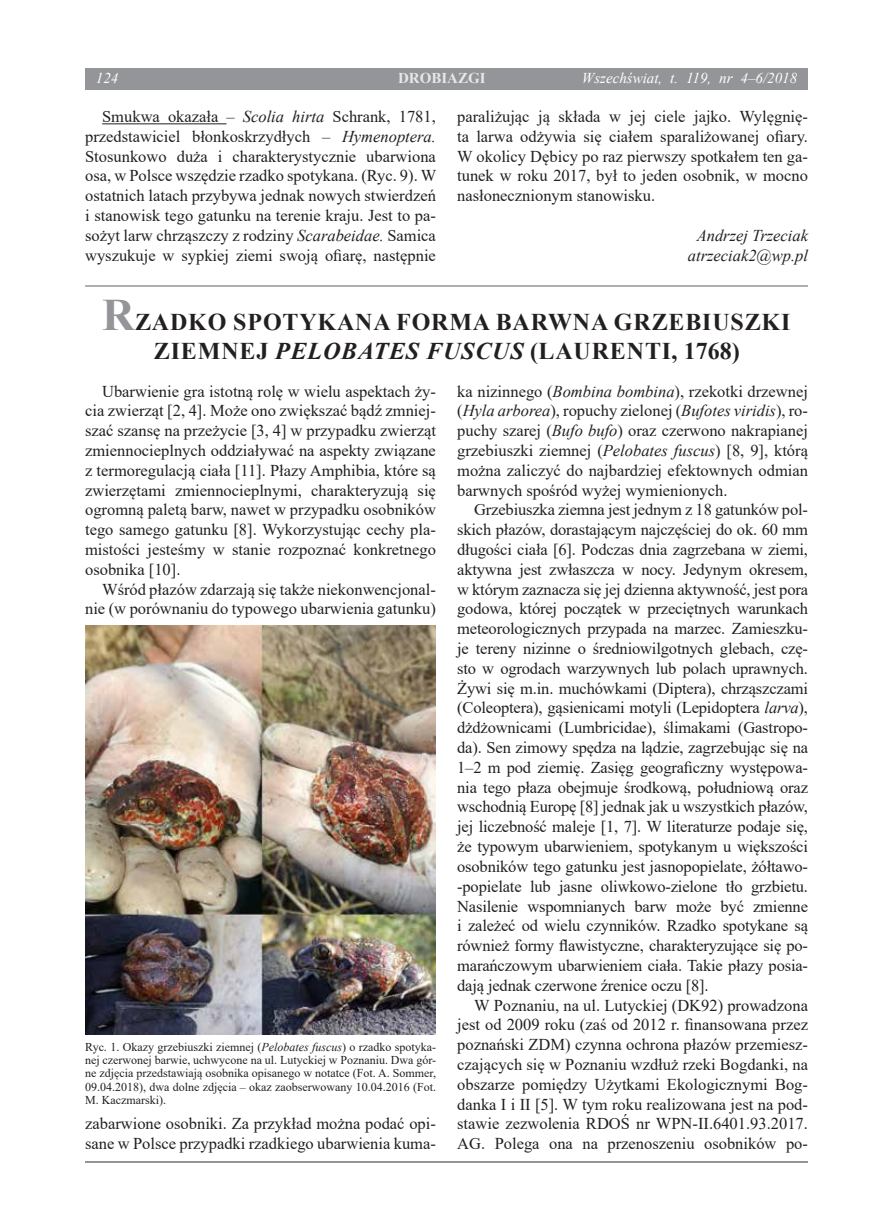
<style>
.page{position:relative;width:893px;height:1225px;background:#fff}
.page>*{position:absolute;margin:0;border:0;box-sizing:border-box;transform-origin:0 0}
.t1{font:700 24px/28.8px "Times New Roman";letter-spacing:.035em;color:#231f20;text-align:center}
.t2{font:16.5px/19.8px "Times New Roman";color:#231f20;text-align:justify}
.t3{font:italic 16.5px/19.8px "Times New Roman";color:#231f20;text-align:center}
.t4{font:italic 15px "Times New Roman";color:#fff}
.t5{font:700 15px "Times New Roman";color:#e6e7e8}
.t6{font:12px/13.2px "Times New Roman";color:#231f20;text-align:justify}
.s1{font-style:normal}
.s2{font-style:italic}
.s3{font-size:45px;color:#939598}
</style>
<div class="page">
<hr style="left:85px;top:1161px;width:723px;height:1px;background:#939598">
<hr style="left:102px;top:123px;width:125px;height:1px;background:#231f20">
<hr style="left:85px;top:286px;width:723px;height:1px;background:#939598">
<img style="left:85px;top:625px;width:351px;height:409px">
<div style="left:85px;top:68px;width:723px;height:21px;background:#939598"></div>
<p class="t4" style="left:96px;top:68px;width:24px">124</p>
<p class="t5" style="left:398px;top:67px;width:89px">DROBIAZGI</p>
<p class="t4" style="left:582px;top:68px;width:217px">Wszechświat, t. 119, nr 4<span class="s1">–</span>6/2018</p>
<p class="t2" style="left:85px;top:106px;width:353px;text-indent:17px">Smukwa okazała – <span class="s2">Scolia hirta</span> Schrank, 1781, przedstawiciel błonkoskrzydłych – <span class="s2">Hymenoptera.<br></span>Stosunkowo duża i charakterystycznie ubarwiona osa, w Polsce wszędzie rzadko spotykana. (Ryc. 9). W ostatnich latach przybywa jednak nowych stwierdzeń i stanowisk tego gatunku na terenie kraju. Jest to pa&shy;sożyt larw chrząszczy z rodziny <span class="s2">Scarabeidae.</span> Samica wyszukuje w sypkiej ziemi swoją ofiarę, następnie</p>
<p class="t2" style="left:457px;top:106px;width:352px">paraliżując ją składa w jej ciele jajko. Wylęgnię&shy;ta larwa odżywia się ciałem sparaliżowanej ofiary.<br>W okolicy Dębicy po raz pierwszy spotkałem ten ga&shy;tunek w roku 2017, był to jeden osobnik, w mocno nasłonecznionym stanowisku.</p>
<p class="t3" style="left:688px;top:225px;width:122px">Andrzej Trzeciak atrzeciak2@wp.pl</p>
<h1 class="t1" style="left:102px;top:307px;width:690px"><span class="s3">R</span>ZADKO SPOTYKANA FORMA BARWNA GRZEBIUSZKI<br>ZIEMNEJ <span class="s2">PELOBATES FUSCUS</span> (LAURENTI, 1768)</h1>
<p class="t2" style="left:85px;top:380px;width:352px;text-indent:17px">Ubarwienie gra istotną rolę w wielu aspektach ży&shy;cia zwierząt [2, 4]. Może ono zwiększać bądź zmniej&shy;szać szansę na przeżycie [3, 4] w przypadku zwierząt zmiennocieplnych oddziaływać na aspekty związane z termoregulacją ciała [11]. Płazy Amphibia, które są zwierzętami zmiennocieplnymi, charakteryzują się ogromną paletą barw, nawet w przypadku osobników tego samego gatunku [8]. Wykorzystując cechy pla&shy;mistości jesteśmy w stanie rozpoznać konkretnego osobnika [10].</p>
<p class="t2" style="left:85px;top:578px;width:352px;text-align:right">Wśród płazów zdarzają się także niekonwencjonal&shy;nie (w porównaniu do typowego ubarwienia gatunku)</p>
<p class="t6" style="left:85px;top:1040px;width:352px">Ryc. 1. Okazy grzebiuszki ziemnej (<span class="s2">Pelobates fuscus</span>) o rzadko spotyka&shy;nej czerwonej barwie, uchwycone na ul. Lutyckiej w Poznaniu. Dwa gór&shy;ne zdjęcia przedstawiają osobnika opisanego w notatce (Fot. A. Sommer, 09.04.2018), dwa dolne zdjęcia – okaz zaobserwowany 10.04.2016 (Fot.<br>M. Kaczmarski).</p>
<p class="t2" style="left:85px;top:1113px;width:352px">zabarwione osobniki. Za przykład można podać opi&shy;sane w Polsce przypadki rzadkiego ubarwienia kuma-</p>
<p class="t2" style="left:457px;top:380px;width:352px">ka nizinnego (<span class="s2">Bombina bombina</span>), rzekotki drzewnej (<span class="s2">Hyla arborea</span>), ropuchy zielonej (<span class="s2">Bufotes viridis</span>), ro&shy;puchy szarej (<span class="s2">Bufo bufo</span>) oraz czerwono nakrapianej grzebiuszki ziemnej (<span class="s2">Pelobates fuscus</span>) [8, 9], którą można zaliczyć do najbardziej efektownych odmian barwnych spośród wyżej wymienionych.</p>
<p class="t2" style="left:457px;top:499px;width:352px;text-indent:17px">Grzebiuszka ziemna jest jednym z 18 gatunków pol&shy;skich płazów, dorastającym najczęściej do ok. 60 mm długości ciała [6]. Podczas dnia zagrzebana w ziemi, aktywna jest zwłaszcza w nocy. Jedynym okresem, w którym zaznacza się jej dzienna aktywność, jest pora godowa, której początek w przeciętnych warunkach meteorologicznych przypada na marzec. Zamieszku&shy;je tereny nizinne o średniowilgotnych glebach, czę&shy;sto w ogrodach warzywnych lub polach uprawnych.<br>Żywi się m.in. muchówkami (Diptera), chrząszczami (Coleoptera), gąsienicami motyli (Lepidoptera <span class="s2">larva</span>), dżdżownicami (Lumbricidae), ślimakami (Gastropo&shy;da). Sen zimowy spędza na lądzie, zagrzebując się na 1–2 m pod ziemię. Zasięg geograficzny występowa&shy;nia tego płaza obejmuje środkową, południową oraz wschodnią Europę [8] jednak jak u wszystkich płazów, jej liczebność maleje [1, 7]. W literaturze podaje się, że typowym ubarwieniem, spotykanym u większości osobników tego gatunku jest jasnopopielate, żółtawo--popielate lub jasne oliwkowo-zielone tło grzbietu.<br>Nasilenie wspomnianych barw może być zmienne i zależeć od wielu czynników. Rzadko spotykane są również formy flawistyczne, charakteryzujące się po&shy;marańczowym ubarwieniem ciała. Takie płazy posia&shy;dają jednak czerwone źrenice oczu [8].</p>
<p class="t2" style="left:457px;top:994px;width:352px;text-indent:17px">W Poznaniu, na ul. Lutyckiej (DK92) prowadzona jest od 2009 roku (zaś od 2012 r. finansowana przez poznański ZDM) czynna ochrona płazów przemiesz&shy;czających się w Poznaniu wzdłuż rzeki Bogdanki, na obszarze pomiędzy Użytkami Ekologicznymi Bog&shy;danka I i II [5]. W tym roku realizowana jest na pod&shy;stawie zezwolenia RDOŚ nr WPN-II.6401.93.2017.<br>AG. Polega ona na przenoszeniu osobników po-</p>
</div>
